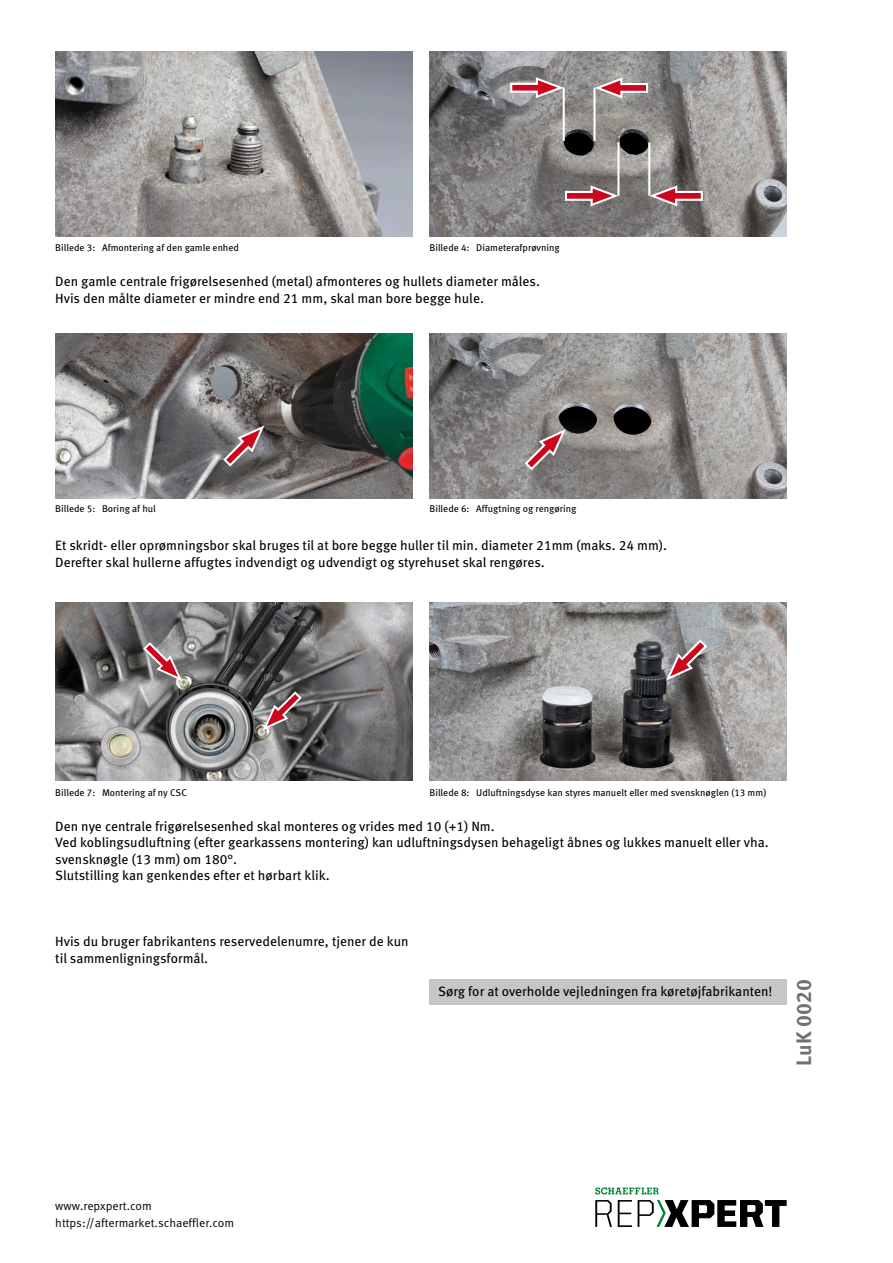
<style>
.page{position:relative;width:893px;height:1263px;background:#fff}
.page>*{position:absolute;margin:0;border:0;box-sizing:border-box;transform-origin:0 0}
.SERVICE_INFO{font:700 21px "Meta Pro";color:#6f7172}
.NORMAL_book{font:13.5px/16.5px "Meta Pro";color:#000}
.RASTR_text_běžný{font:13.5px "Meta Pro";color:#000}
.t1{font:12px "Meta Pro Norm";color:#000}
.OBRAZ{font:9.75px "Meta Pro";color:#000}
</style>
<div class="page">
<img style="left:55px;top:51px;width:357px;height:185px">
<img style="left:429px;top:51px;width:358px;height:185px">
<hr style="left:593px;top:88px;width:3px;height:53px;background:#fff">
<svg style="left:592px;top:76px;width:57px;height:24px"></svg>
<hr style="left:563px;top:88px;width:2px;height:53px;background:#fff">
<svg style="left:509px;top:76px;width:58px;height:24px"></svg>
<hr style="left:617px;top:142px;width:2px;height:54px;background:#fff">
<hr style="left:648px;top:142px;width:2px;height:54px;background:#fff">
<svg style="left:564px;top:184px;width:57px;height:24px"></svg>
<svg style="left:646px;top:184px;width:58px;height:24px"></svg>
<img style="left:429px;top:334px;width:358px;height:164px">
<img style="left:55px;top:334px;width:357px;height:164px">
<svg style="left:222px;top:423px;width:45px;height:45px;background:#907277"></svg>
<svg style="left:523px;top:427px;width:45px;height:45px;background:#9c7e80"></svg>
<img style="left:55px;top:602px;width:357px;height:179px">
<img style="left:429px;top:602px;width:358px;height:179px">
<svg style="left:142px;top:641px;width:42px;height:42px;background:#a08285"></svg>
<svg style="left:261px;top:690px;width:42px;height:42px;background:#8d6f73"></svg>
<svg style="left:664px;top:638px;width:45px;height:45px;background:#977a7d"></svg>
<div style="left:429px;top:980px;width:358px;height:25px;background:#c5c6c7"></div>
<svg style="left:595px;top:1200px;width:17px;height:27px"></svg>
<svg style="left:618px;top:1200px;width:14px;height:27px"></svg>
<svg style="left:638px;top:1200px;width:149px;height:27px"></svg>
<svg style="left:595px;top:1187px;width:64px;height:7px"></svg>
<p class="OBRAZ" style="left:55px;top:240px;width:185px">Billede 3: Afmontering af den gamle enhed</p>
<p class="OBRAZ" style="left:429px;top:240px;width:132px">Billede 4: Diameterafprøvning</p>
<p class="NORMAL_book" style="left:55px;top:272px;width:486px">Den gamle centrale frigørelsesenhed (metal) afmonteres og hullets diameter måles.</p>
<p class="NORMAL_book" style="left:55px;top:289px;width:430px">Hvis den målte diameter er mindre end 21 mm, skal man bore begge hule.</p>
<p class="OBRAZ" style="left:55px;top:501px;width:102px">Billede 5: Boring af hul</p>
<p class="OBRAZ" style="left:429px;top:501px;width:148px">Billede 6: Affugtning og rengøring</p>
<p class="NORMAL_book" style="left:55px;top:536px;width:613px">Et skridt- eller oprømningsbor skal bruges til at bore begge huller til min. diameter 21mm (maks. 24 mm).</p>
<p class="NORMAL_book" style="left:55px;top:553px;width:491px">Derefter skal hullerne affugtes indvendigt og udvendigt og styrehuset skal rengøres.</p>
<p class="OBRAZ" style="left:55px;top:785px;width:133px">Billede 7: Montering af ny CSC</p>
<p class="OBRAZ" style="left:429px;top:785px;width:338px">Billede 8: Udluftningsdyse kan styres manuelt eller med svensknøglen (13 mm)</p>
<p class="NORMAL_book" style="left:55px;top:817px;width:441px">Den nye centrale frigørelsesenhed skal monteres og vrides med 10 (+1) Nm.</p>
<p class="NORMAL_book" style="left:55px;top:833px;width:715px">Ved koblingsudluftning (efter gearkassens montering) kan udluftningsdysen behageligt åbnes og lukkes manuelt eller vha. svensknøgle (13 mm) om 180°.</p>
<p class="NORMAL_book" style="left:55px;top:866px;width:276px">Slutstilling kan genkendes efter et hørbart klik.</p>
<p class="NORMAL_book" style="left:55px;top:932px;width:355px">Hvis du bruger fabrikantens reservedelenumre, tjener de kun til sammenligningsformål.</p>
<p class="RASTR_text_běžný" style="left:438px;top:981px;width:336px">Sørg for at overholde vejledningen fra køretøjfabrikanten!</p>
<p class="SERVICE_INFO" style="left:787px;top:1065px;width:88px;rotate:-90deg">LuK 0020</p>
<p class="t1" style="left:55px;top:1197px;width:98px">www.repxpert.com</p>
<p class="t1" style="left:55px;top:1213px;width:180px">https://aftermarket.schaeffler.com</p>
</div>
